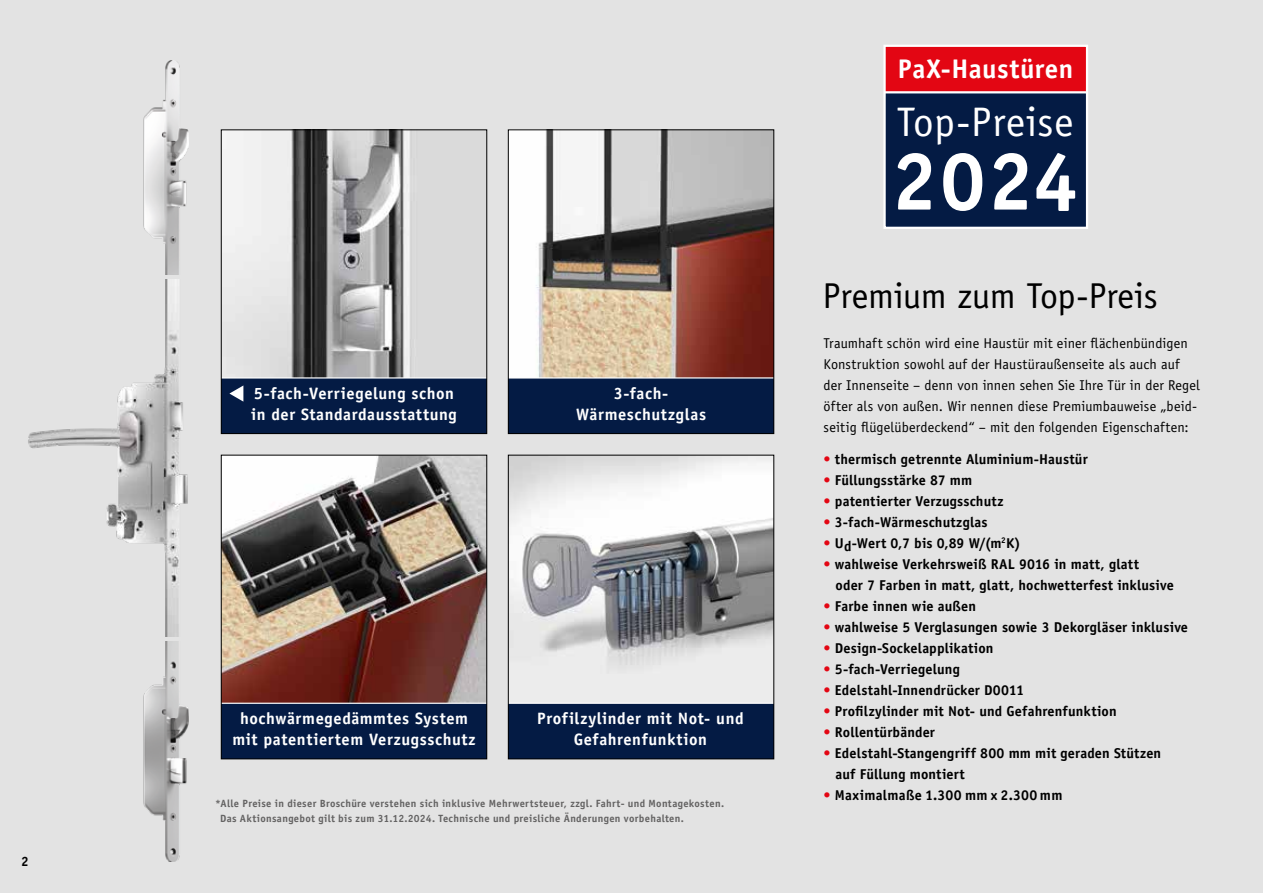
<style>
.page{position:relative;width:1263px;height:893px;background:#e3e3e3}
.page>*{position:absolute;margin:0;border:0;box-sizing:border-box;transform-origin:0 0}
.t1{font:700 82.5px "Officina Sans Std";color:#fff}
.t2{font:41.4px "Officina Sans Std";letter-spacing:.015em;color:#fff}
.t3{font:36px "Officina Sans Std";letter-spacing:-.01em;color:#000}
.t4{font:700 27px "Officina Sans Std";letter-spacing:.015em;color:#fff}
.t5{font:700 16.5px/21px "Officina Sans Std";letter-spacing:.035em;color:#fff;text-align:center}
.t6{font:700 14.25px/21px "Officina Sans Std";letter-spacing:.01em;color:#000}
.t7{font:14.25px/21px "Officina Sans Std";letter-spacing:.005em;color:#000}
.t8{font:700 13.5px "Officina Sans Std";color:#000}
.t9{font:700 10.5px/15px "Officina Sans Std";letter-spacing:.03em;color:#706f6f}
.s1{color:#e30613}
</style>
<div class="page">
<img style="left:143px;top:642px;width:45px;height:220px">
<img style="left:143px;top:60px;width:45px;height:215px">
<img style="left:28px;top:280px;width:160px;height:357px">
<img style="left:223px;top:457px;width:262px;height:246px">
<div style="left:223px;top:704px;width:262px;height:53px;background:#041b44"></div>
<div style="left:221px;top:455px;width:266px;height:304px;border:1px solid #000"></div>
<img style="left:510px;top:457px;width:262px;height:246px">
<div style="left:510px;top:704px;width:262px;height:53px;background:#041b44"></div>
<div style="left:508px;top:455px;width:266px;height:304px;border:1px solid #000"></div>
<img style="left:223px;top:132px;width:195px;height:245px">
<img style="left:510px;top:132px;width:262px;height:245px">
<div style="left:510px;top:377px;width:262px;height:55px;background:#041b44"></div>
<div style="left:508px;top:130px;width:266px;height:304px;border:1px solid #000"></div>
<div style="left:221px;top:377px;width:266px;height:57px;background:#041b44"></div>
<div style="left:884px;top:46px;width:203px;height:182px;background:#041b44"></div>
<div style="left:886px;top:48px;width:199px;height:45px;background:#e30613"></div>
<div style="left:883px;top:45px;width:205px;height:184px;border:2px solid #fff"></div>
<p class="t8" style="left:21px;top:853px;width:9px">2</p>
<p class="t5" style="left:251px;top:383px;width:207px;text-align:left">5-fach-Verriegelung schon in der Standardausstattung</p>
<p class="t5" style="left:576px;top:383px;width:132px">3-fach-<br>Wärmeschutzglas</p>
<p class="t5" style="left:232px;top:708px;width:245px">hochwärmegedämmtes System mit patentiertem Verzugsschutz</p>
<p class="t5" style="left:537px;top:708px;width:208px">Profilzylinder mit Not- und<br>Gefahrenfunktion</p>
<p class="t9" style="left:220px;top:796px;width:505px;text-indent:-5px">*Alle Preise in dieser Broschüre verstehen sich inklusive Mehrwertsteuer, zzgl. Fahrt- und Montagekosten.<br>Das Aktionsangebot gilt bis zum 31.12.2024. Technische und preisliche Änderungen vorbehalten.</p>
<h3 class="t4" style="left:898px;top:52px;width:177px">PaX-Haustüren</h3>
<h2 class="t2" style="left:897px;top:97px;width:178px">Top-Preise</h2>
<h1 class="t1" style="left:891px;top:130px;width:188px">2024</h1>
<h3 class="t3" style="left:822px;top:274px;width:337px">Premium zum Top-Preis</h3>
<p class="t7" style="left:823px;top:333px;width:378px">Traumhaft schön wird eine Haustür mit einer flächenbündigen Konstruktion sowohl auf der Haustüraußenseite als auch auf der Innenseite – denn von innen sehen Sie Ihre Tür in der Regel öfter als von außen. Wir nennen diese Premiumbauweise „beid&shy;seitig flügelüberdeckend“ – mit den folgenden Eigenschaften:</p>
<p class="t6" style="left:823px;top:448px;width:266px"><span class="s1">•</span> thermisch getrennte Aluminium-Haustür</p>
<p class="t6" style="left:823px;top:469px;width:150px"><span class="s1">•</span> Füllungsstärke 87 mm</p>
<p class="t6" style="left:823px;top:490px;width:181px"><span class="s1">•</span> patentierter Verzugsschutz</p>
<p class="t6" style="left:823px;top:511px;width:166px"><span class="s1">•</span> 3-fach-Wärmeschutzglas</p>
<p class="t6" style="left:823px;top:532px;width:199px"><span class="s1">•</span> Ud-Wert 0,7 bis 0,89 W/(m<sup>2</sup>K)</p>
<p class="t6" style="left:835px;top:553px;width:340px;text-indent:-12px"><span class="s1">•</span> wahlweise Verkehrsweiß RAL 9016 in matt, glatt<br>oder 7 Farben in matt, glatt, hochwetterfest inklusive</p>
<p class="t6" style="left:823px;top:595px;width:154px"><span class="s1">•</span> Farbe innen wie außen</p>
<p class="t6" style="left:823px;top:616px;width:366px"><span class="s1">•</span> wahlweise 5 Verglasungen sowie 3 Dekorgläser inklusive</p>
<p class="t6" style="left:823px;top:637px;width:172px"><span class="s1">•</span> Design-Sockelapplikation</p>
<p class="t6" style="left:823px;top:658px;width:138px"><span class="s1">•</span> 5-fach-Verriegelung</p>
<p class="t6" style="left:823px;top:679px;width:202px"><span class="s1">•</span> Edelstahl-Innendrücker D0011</p>
<p class="t6" style="left:823px;top:700px;width:295px"><span class="s1">•</span> Profilzylinder mit Not- und Gefahrenfunktion</p>
<p class="t6" style="left:823px;top:721px;width:113px"><span class="s1">•</span> Rollentürbänder</p>
<p class="t6" style="left:835px;top:742px;width:327px;text-indent:-12px"><span class="s1">•</span> Edelstahl-Stangengriff 800 mm mit geraden Stützen auf Füllung montiert</p>
<p class="t6" style="left:823px;top:784px;width:240px"><span class="s1">•</span> Maximalmaße 1.300 mm x 2.300 mm</p>
</div>
